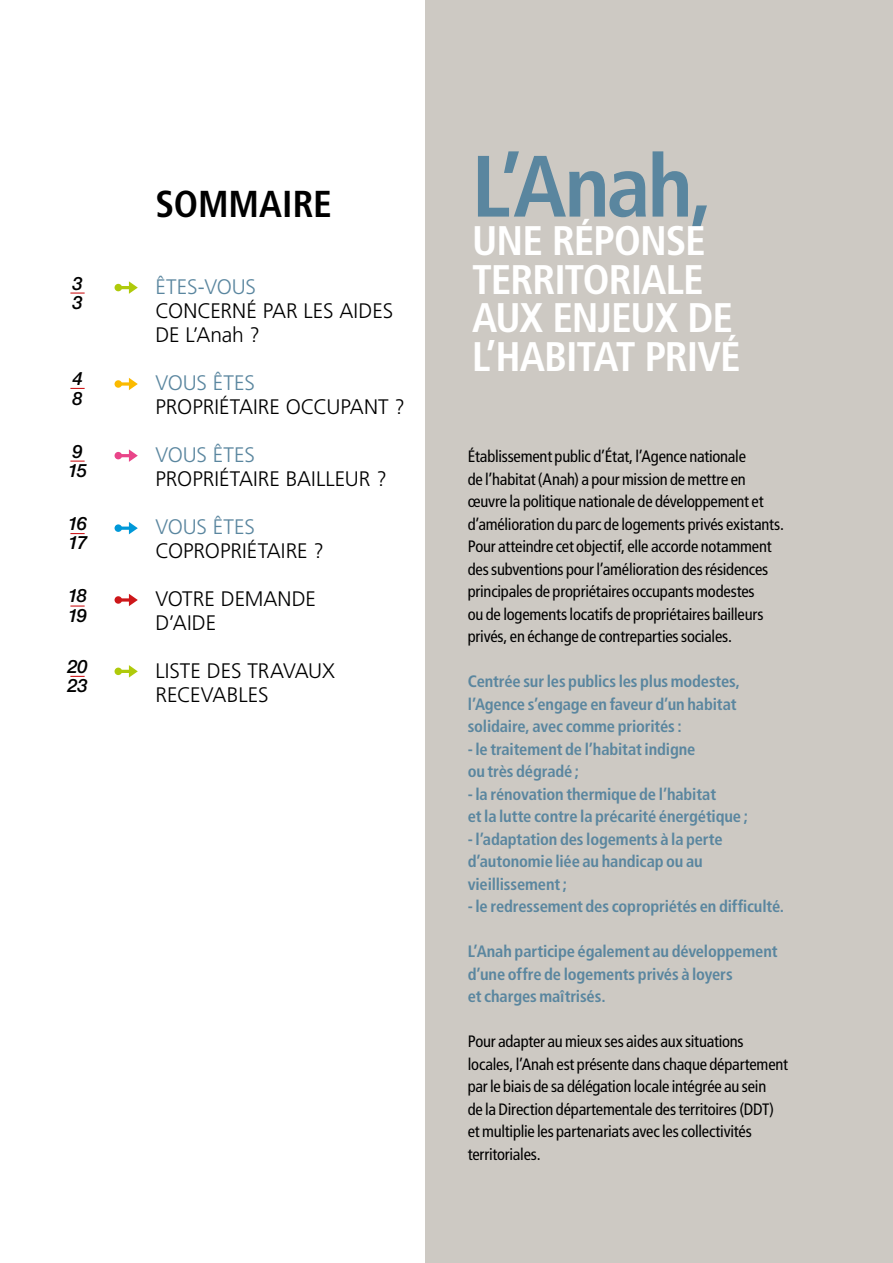
<style>
.page{position:relative;width:893px;height:1263px;background:#fff}
.page>*{position:absolute;margin:0;border:0;box-sizing:border-box;transform-origin:0 0}
.t1{font:700 condensed 87px "Frutiger LT Std";color:#5a869f}
.t2{font:700 condensed 41.25px/38.4px "Frutiger LT Std";letter-spacing:-.025em;color:#fff}
.t3{font:700 condensed 37.5px "Frutiger LT Std";color:#000}
.t4{font:300 21px/24px "Frutiger LT Std";letter-spacing:-.005em;color:#000}
.t5{font:300 21px "Frutiger LT Std";letter-spacing:-.005em;color:#5a869f}
.t6{font:italic 500 18.3px/19px "Helvetica Neue LT Std";letter-spacing:-.065em;color:#000}
.t7{font:condensed 16.5px/22.5px "Frutiger LT Std";letter-spacing:-.01em;color:#000}
.t8{font:700 condensed 16.5px/22.5px "Frutiger LT Std";letter-spacing:-.01em;color:#5a869f}
</style>
<div class="page">
<svg style="left:70px;top:292px;width:15px;height:2px"></svg>
<svg style="left:121px;top:281px;width:17px;height:13px"></svg>
<div style="left:115px;top:284px;width:7px;height:7px;background:#afca0b;border-radius:50%"></div>
<svg style="left:70px;top:388px;width:15px;height:1px"></svg>
<svg style="left:121px;top:378px;width:17px;height:12px"></svg>
<div style="left:115px;top:380px;width:7px;height:8px;background:#fbba00;border-radius:50%"></div>
<svg style="left:70px;top:533px;width:15px;height:1px"></svg>
<svg style="left:121px;top:522px;width:17px;height:12px"></svg>
<div style="left:115px;top:524px;width:7px;height:8px;background:#0098d8;border-radius:50%"></div>
<svg style="left:70px;top:605px;width:15px;height:2px"></svg>
<svg style="left:121px;top:594px;width:17px;height:12px"></svg>
<div style="left:115px;top:596px;width:7px;height:8px;background:#cd171a;border-radius:50%"></div>
<svg style="left:70px;top:676px;width:15px;height:1px"></svg>
<svg style="left:121px;top:665px;width:17px;height:12px"></svg>
<div style="left:115px;top:668px;width:7px;height:7px;background:#afca0b;border-radius:50%"></div>
<div style="left:425px;top:0;width:468px;height:1263px;background:#cdc9c3"></div>
<svg style="left:121px;top:449px;width:17px;height:13px"></svg>
<div style="left:115px;top:452px;width:7px;height:7px;background:#e94589;border-radius:50%"></div>
<svg style="left:70px;top:461px;width:15px;height:1px"></svg>
<p class="t6" style="left:72px;top:274px;width:12px">3<br>3</p>
<p class="t6" style="left:72px;top:369px;width:12px">4<br>8</p>
<p class="t6" style="left:68px;top:441px;width:21px">9<br>15</p>
<p class="t6" style="left:68px;top:514px;width:21px">16<br>17</p>
<p class="t6" style="left:68px;top:586px;width:21px">18<br>19</p>
<p class="t6" style="left:67px;top:656px;width:22px">20<br>23</p>
<h3 class="t3" style="left:155px;top:182px;width:178px">SOMMAIRE</h3>
<p class="t5" style="left:155px;top:275px;width:102px">ÊTES-VOUS</p>
<p class="t4" style="left:155px;top:299px;width:239px">CONCERNÉ PAR LES AIDES<br>DE L’ANAH ?</p>
<p class="t5" style="left:155px;top:371px;width:101px">VOUS ÊTES</p>
<p class="t4" style="left:155px;top:395px;width:251px">PROPRIÉTAIRE OCCUPANT ?</p>
<p class="t5" style="left:155px;top:443px;width:101px">VOUS ÊTES</p>
<p class="t4" style="left:155px;top:467px;width:233px">PROPRIÉTAIRE BAILLEUR ?</p>
<p class="t5" style="left:155px;top:515px;width:101px">VOUS ÊTES</p>
<p class="t4" style="left:155px;top:539px;width:12px">COPROPRIÉTAIRE</p>
<p class="t4" style="left:314px;top:539px;width:12px">?</p>
<p class="t4" style="left:155px;top:587px;width:162px">VOTRE DEMANDE<br>D’AIDE</p>
<p class="t4" style="left:155px;top:659px;width:181px">LISTE DES TRAVAUX<br>RECEVABLES</p>
<h1 class="t1" style="left:472px;top:135px;width:243px">L’Anah,</h1>
<h2 class="t2" style="left:472px;top:222px;width:270px">UNE RÉPONSE<br>TERRITORIALE<br>AUX ENJEUX DE<br>L’HABITAT PRIVÉ</h2>
<p class="t7" style="left:468px;top:445px;width:318px">Établissement public d’État, l’Agence nationale<br>de l’habitat (Anah) a pour mission de mettre en œuvre la politique nationale de développement et d’amélioration du parc de logements privés existants.<br>Pour atteindre cet objectif, elle accorde notamment des subventions pour l’amélioration des résidences principales de propriétaires occupants modestes<br>ou de logements locatifs de propriétaires bailleurs privés, en échange de contreparties sociales.</p>
<p class="t8" style="left:468px;top:670px;width:274px">Centrée sur les publics les plus modestes, l’Agence s’engage en faveur d’un habitat solidaire, avec comme priorités :</p>
<p class="t8" style="left:468px;top:738px;width:229px">- le traitement de l’habitat indigne ou très dégradé ;</p>
<p class="t8" style="left:468px;top:783px;width:282px">- la rénovation thermique de l’habitat<br>et la lutte contre la précarité énergétique ;</p>
<p class="t8" style="left:468px;top:828px;width:256px">- l’adaptation des logements à la perte d’autonomie liée au handicap ou au vieillissement ;</p>
<p class="t8" style="left:468px;top:895px;width:318px">- le redressement des copropriétés en difficulté.</p>
<p class="t8" style="left:468px;top:940px;width:311px">L’Anah participe également au développement d’une offre de logements privés à loyers<br>et charges maîtrisés.</p>
<p class="t7" style="left:468px;top:1030px;width:322px">Pour adapter au mieux ses aides aux situations locales, l’Anah est présente dans chaque département par le biais de sa délégation locale intégrée au sein<br>de la Direction départementale des territoires (DDT) et multiplie les partenariats avec les collectivités territoriales.</p>
</div>
